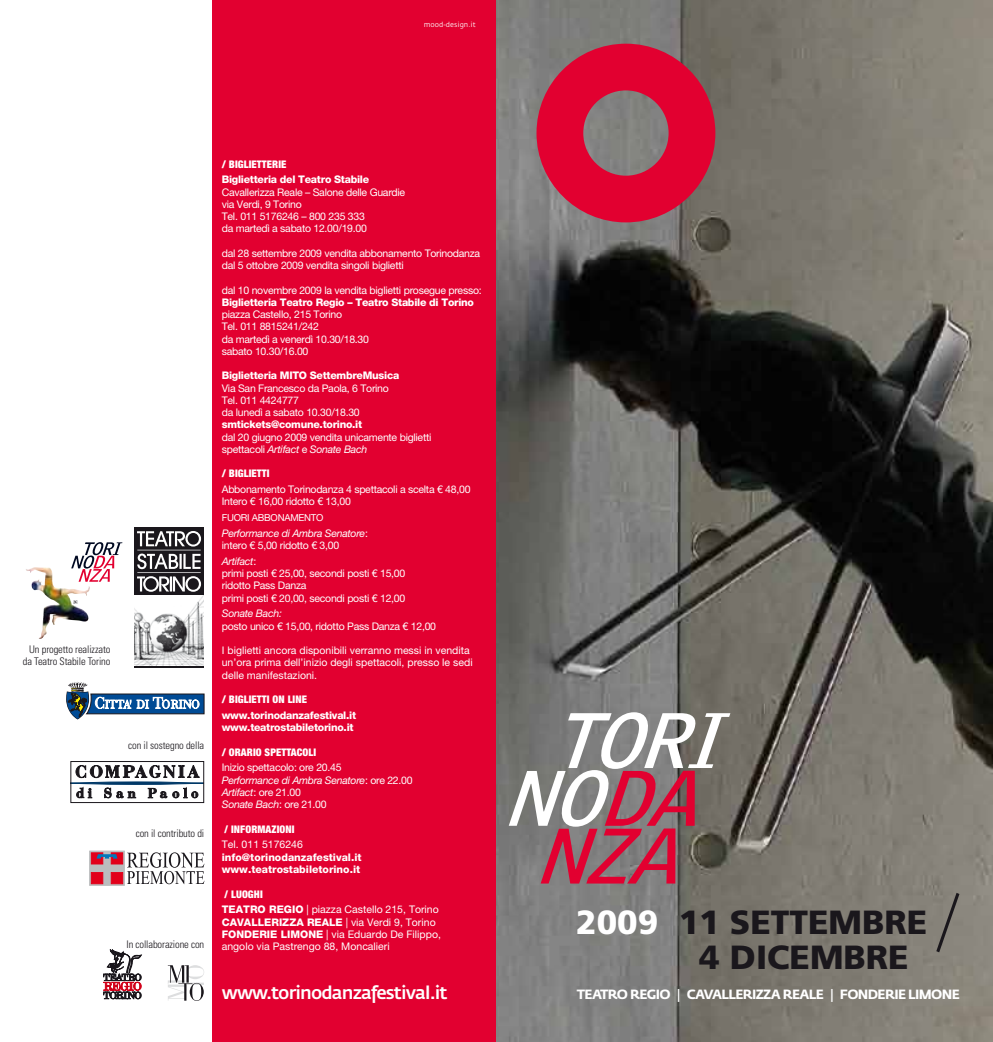
<style>
.page{position:relative;width:993px;height:1042px;background:#fff}
.page>*{position:absolute;margin:0;border:0;box-sizing:border-box;transform-origin:0 0}
.t1{font:900 33.43px "Frutiger LT Std";color:#1a171c}
.t2{font:500 17.85px "Fedra Sans";letter-spacing:-.05em;color:#fff}
.t3{font:700 13.3px "Fedra Sans";letter-spacing:-.05em;color:#fff}
.t4{font:10.5px/12.2px "Helvetica Neue LT Std";letter-spacing:-.025em;color:#fff}
.t5{font:10.5px/12.2px "Helvetica Neue LT Std";color:#fff}
.t6{font:800 10.5px/15.8px "Helvetica Neue LT Std";letter-spacing:-.025em;color:#fff}
.t7{font:italic 10.5px/12.2px "Helvetica Neue LT Std";letter-spacing:-.025em;color:#fff}
.t8{font:300 condensed 10.5px/12.2px "Univers LT Std";letter-spacing:-.01em;color:#1a171c;text-align:right}
.t9{font:800 10.5px/12.2px "Helvetica Neue LT Std";color:#fff}
.t10{font:900 condensed 10.5px "Helvetica Neue LT Std";letter-spacing:.01em;color:#fff}
.t11{font:9.62px "Helvetica Neue LT Std";letter-spacing:-.025em;color:#fff}
.t12{font:7px "Fedra Sans";color:#fff}
.s1{font-weight:900;font-stretch:condensed}
.s2{font-style:italic}
.s3{font-weight:800}
.s4{font-style:normal}
.s5{color:#fff}
.s6{font-weight:400}
</style>
<div class="page">
<div style="left:212px;top:0;width:300px;height:1042px;background:#e20030"></div>
<img style="left:496px;top:0;width:496px;height:1042px">
<svg style="left:536px;top:44px;width:179px;height:178px;background:#ba304c"></svg>
<svg style="left:508px;top:712px;width:222px;height:171px;background:#9a7b7f"></svg>
<svg style="left:66px;top:682px;width:139px;height:37px"></svg>
<hr style="left:134px;top:664px;width:70px;height:3px;background:#1a171c">
<div style="left:134px;top:527px;width:69px;height:68px;background:#1a171c"></div>
<svg style="left:137px;top:531px;width:64px;height:61px"></svg>
<img style="left:134px;top:596px;width:69px;height:69px">
<svg style="left:168px;top:965px;width:36px;height:36px"></svg>
<svg style="left:103px;top:949px;width:38px;height:50px"></svg>
<svg style="left:71px;top:542px;width:51px;height:40px"></svg>
<img style="left:26px;top:567px;width:20px;height:18px">
<svg style="left:74px;top:600px;width:4px;height:4px"></svg>
<div style="left:71px;top:761px;width:133px;height:42px;border:1px solid #1a171c"></div>
<svg style="left:71px;top:764px;width:133px;height:34px"></svg>
<svg style="left:127px;top:852px;width:77px;height:32px"></svg>
<svg style="left:89px;top:851px;width:36px;height:34px"></svg>
<div style="left:111px;top:872px;width:12px;height:12px;background:#e2001a;border:1px solid #e2001a"></div>
<div style="left:91px;top:872px;width:12px;height:12px;background:#e2001a;border:1px solid #e2001a"></div>
<div style="left:91px;top:852px;width:12px;height:12px;background:#e2001a;border:1px solid #e2001a"></div>
<div style="left:111px;top:852px;width:12px;height:12px;background:#e2001a;border:1px solid #e2001a"></div>
<svg style="left:96px;top:854px;width:21px;height:4px"></svg>
<div style="left:928px;top:892px;width:38px;height:60px;background:#89857c"></div>
<p class="t12" style="left:424px;top:20px;width:53px">mood-design.it</p>
<p class="t8" style="left:23px;top:643px;width:89px">Un progetto realizzato da Teatro Stabile Torino</p>
<p class="t8" style="left:128px;top:739px;width:78px">con il sostegno della</p>
<p class="t8" style="left:136px;top:827px;width:70px">con il contributo di</p>
<p class="t8" style="left:126px;top:938px;width:79px">In collaborazione con</p>
<p class="t6" style="left:222px;top:156px;width:149px">/ <span class="s1">BIGLIETTERIE<br></span>Biglietteria del Teatro Stabile</p>
<p class="t4" style="left:222px;top:186px;width:185px">Cavallerizza Reale – Salone delle Guardie via Verdi, 9 Torino<br>Tel. 011 5176246 – 800 235 333<br>da martedì a sabato 12.00/19.00</p>
<p class="t4" style="left:222px;top:247px;width:260px">dal 28 settembre 2009 vendita abbonamento Torinodanza dal 5 ottobre 2009 vendita singoli biglietti</p>
<p class="t4" style="left:222px;top:284px;width:261px">dal 10 novembre 2009 la vendita biglietti prosegue presso:</p>
<p class="t6" style="left:222px;top:294px;width:254px">Biglietteria Teatro Regio – Teatro Stabile di Torino</p>
<p class="t4" style="left:222px;top:308px;width:149px">piazza Castello, 215 Torino<br>Tel. 011 8815241/242<br>da martedì a venerdì 10.30/18.30 sabato 10.30/16.00</p>
<p class="t6" style="left:222px;top:368px;width:179px">Biglietteria MITO SettembreMusica</p>
<p class="t4" style="left:222px;top:382px;width:168px">Via San Francesco da Paola, 6 Torino<br>Tel. 011 4424777<br>da lunedì a sabato 10.30/18.30</p>
<p class="t6" style="left:222px;top:417px;width:142px">smtickets@comune.torino.it</p>
<p class="t4" style="left:222px;top:431px;width:211px">dal 20 giugno 2009 vendita unicamente biglietti spettacoli <span class="s2">Artifact</span> e <span class="s2">Sonate Bach</span></p>
<p class="t4" style="left:222px;top:466px;width:250px;line-height:15.8px"><span class="s3">/</span> <span class="s1">BIGLIETTI<br></span>Abbonamento Torinodanza 4 spettacoli a scelta € 48,00</p>
<p class="t4" style="left:222px;top:495px;width:130px">Intero € 16,00 ridotto € 13,00</p>
<p class="t11" style="left:222px;top:512px;width:103px">FUORI ABBONAMENTO</p>
<p class="t7" style="left:222px;top:527px;width:148px">Performance di Ambra Senatore<span class="s4">: intero € 5,00 ridotto € 3,00</span></p>
<p class="t4" style="left:222px;top:555px;width:185px"><span class="s2">Artifact</span>:<br>primi posti € 25,00, secondi posti € 15,00 ridotto Pass Danza<br>primi posti € 20,00, secondi posti € 12,00</p>
<p class="t7" style="left:222px;top:607px;width:62px">Sonate Bach:</p>
<p class="t4" style="left:222px;top:620px;width:216px">posto unico € 15,00, ridotto Pass Danza € 12,00</p>
<p class="t5" style="left:222px;top:644px;width:252px">I biglietti ancora disponibili verranno messi in vendita un’ora prima dell’inizio degli spettacoli, presso le sedi delle manifestazioni.</p>
<p class="t6" style="left:222px;top:691px;width:136px">/ <span class="s1">BIGLIETTI ON LINE </span>www.torinodanzafestival.it</p>
<p class="t6" style="left:222px;top:719px;width:133px">www.teatrostabiletorino.it</p>
<p class="t4" style="left:222px;top:744px;width:121px;line-height:15.8px"><span class="s3">/</span> <span class="s1">ORARIO SPETTACOLI<br></span>Inizio spettacolo: ore 20.45</p>
<p class="t7" style="left:222px;top:773px;width:192px">Performance di Ambra Senatore<span class="s4">: ore 22.00<br></span>Artifact<span class="s4">: ore 21.00<br></span>Sonate Bach<span class="s4">: ore 21.00</span></p>
<p class="t10" style="left:224px;top:822px;width:71px">/ INFORMAZIONI</p>
<p class="t5" style="left:222px;top:838px;width:83px">Tel. 011 5176246</p>
<p class="t9" style="left:222px;top:851px;width:141px">info@torinodanzafestival.it www.teatrostabiletorino.it</p>
<p class="t5" style="left:222px;top:886px;width:218px;line-height:15.8px"><span class="s1">/ LUOGHI<br></span><span class="s3">TEATRO REGIO</span> | piazza Castello 215, Torino</p>
<p class="t5" style="left:222px;top:915px;width:220px"><span class="s3">CAVALLERIZZA REALE</span> | via Verdi 9, Torino<br><span class="s3">FONDERIE LIMONE</span> | via Eduardo De Filippo, angolo via Pastrengo 88, Moncalieri</p>
<h2 class="t2" style="left:222px;top:983px;width:227px">www.torinodanzafestival.it</h2>
<h1 class="t1" style="left:576px;top:902px;width:352px"><span class="s5">2009</span> 11 SETTEMBRE</h1>
<h1 class="t1" style="left:699px;top:937px;width:211px">4 DICEMBRE</h1>
<p class="t3" style="left:576px;top:986px;width:384px">TEATRO REGIO <span class="s6">|</span> CAVALLERIZZA REALE <span class="s6">|</span> FONDERIE LIMONE</p>
</div>
